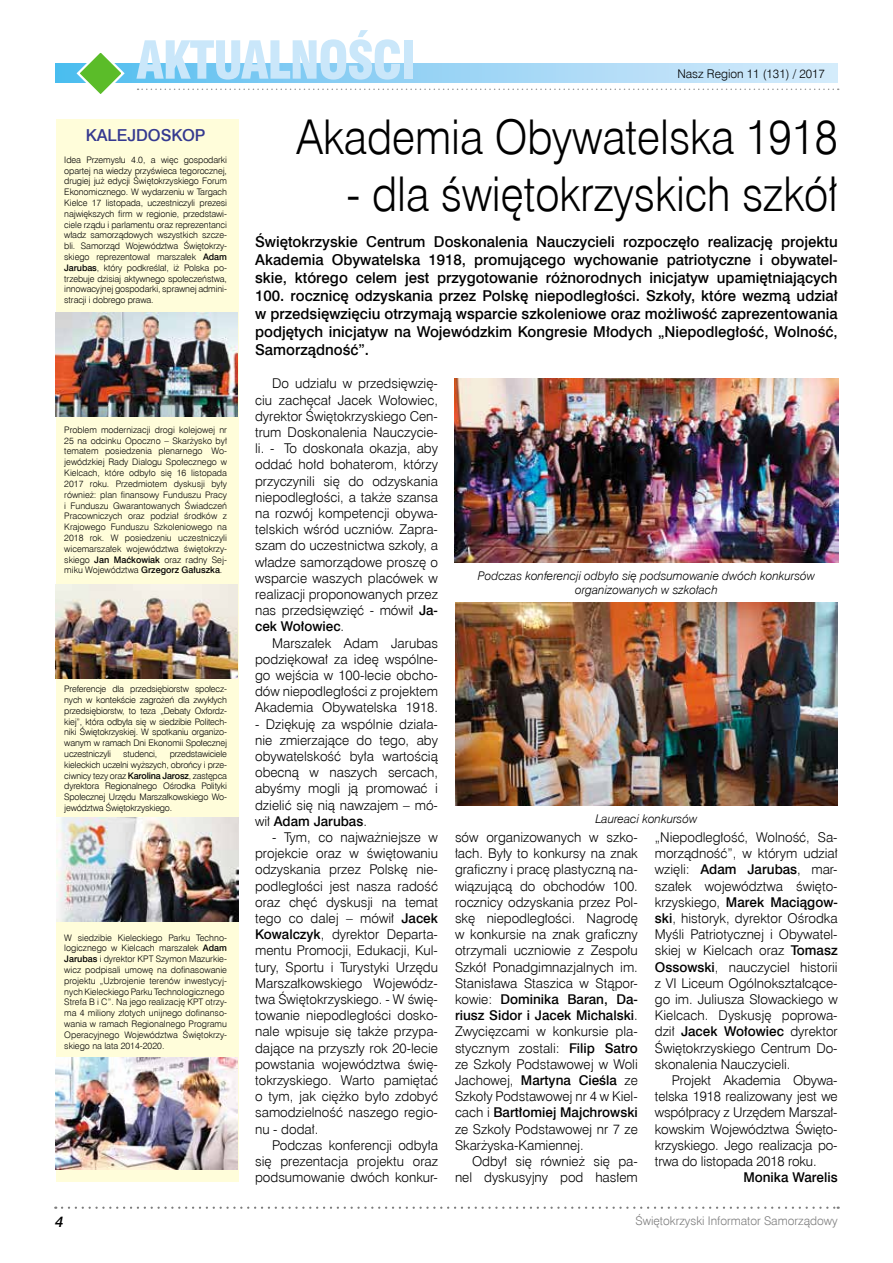
<style>
.page{position:relative;width:893px;height:1263px;background:#fff}
.page>*{position:absolute;margin:0;border:0;box-sizing:border-box;transform-origin:0 0}
.t1{font:51px "Swis 721 Blk Cn EU";letter-spacing:-.03em;color:#cae7fa}
.t2{font:48px "Swis 721 Lt EU";color:#000;scale:.9 1}
.t3{font:16.5px "Swis 721 Md EU";color:#353990}
.t4{font:15px/18px "Swis 721 Md EU";color:#000;text-align:justify}
.t5{font:italic 15px "Swis 721 Md EU";color:#000}
.t6{font:13.5px/16.2px "Swis 721 Lt EU";color:#000;text-align:justify}
.t7{font:13.5px/16.2px "Swis 721 Md EU";color:#000}
.t8{font:italic 12px/14.4px "Swis 721 Lt EU";color:#000;text-align:center}
.t9{font:12px "Swis 721 Lt EU";color:#7c7c7c}
.t10{font:12px "Swis 721 Lt EU";color:#000}
.t11{font:9px/10.8px "Swis 721 Lt EU";color:#000;text-align:justify}
.t12{font:9px "Swis 721 Lt EU";letter-spacing:-.02em;color:#000}
.s1{font-family:"Swis 721 Md EU"}
.s2{font-family:"Swis 721 Lt EU"}
</style>
<div class="page">
<div style="left:55px;top:64px;width:783px;height:19px;background:linear-gradient(to right,#55bcef,#d9ebfb)"></div>
<svg style="left:62px;top:1206px;width:777px;height:3px"></svg>
<svg style="left:138px;top:89px;width:701px;height:1px"></svg>
<svg style="left:75px;top:53px;width:51px;height:41px"></svg>
<div style="left:56px;top:119px;width:183px;height:1063px;background:#fffdda"></div>
<img style="left:56px;top:313px;width:182px;height:103px">
<img style="left:56px;top:584px;width:182px;height:94px">
<img style="left:57px;top:817px;width:182px;height:104px">
<img style="left:55px;top:1057px;width:183px;height:112px">
<img style="left:455px;top:379px;width:383px;height:183px">
<img style="left:455px;top:603px;width:383px;height:203px">
<h1 class="t1" style="left:136px;top:29px;width:282px">AKTUALNOŚCI</h1>
<p class="t10" style="left:677px;top:67px;width:149px">Nasz Region 11 (131) / 2017</p>
<p class="t3" style="left:86px;top:125px;width:121px">KALEJDOSKOP</p>
<p class="t11" style="left:64px;top:154px;width:164px">Idea Przemysłu 4.0, a więc gospodarki opartej na wiedzy przyświeca tegorocznej, drugiej już edycji Świętokrzyskiego Forum Ekonomicznego. W wydarzeniu w Targach Kielce 17 listopada, uczestniczyli prezesi największych firm w regionie, przedstawi&shy;ciele rządu i parlamentu oraz reprezentanci władz samorządowych wszystkich szcze&shy;bli. Samorząd Województwa Świętokrzy&shy;skiego reprezentował marszałek <span class="s1">Adam Jarubas</span>, który podkreślał, iż Polska po&shy;trzebuje dzisiaj aktywnego społeczeństwa, innowacyjnej gospodarki, sprawnej admini&shy;stracji i dobrego prawa.</p>
<p class="t11" style="left:64px;top:424px;width:164px">Problem modernizacji drogi kolejowej nr 25 na odcinku Opoczno – Skarżysko był tematem posiedzenia plenarnego Wo&shy;jewódzkiej Rady Dialogu Społecznego w Kielcach, które odbyło się 16 listopada 2017 roku. Przedmiotem dyskusji były również: plan finansowy Funduszu Pracy i Funduszu Gwarantowanych Świadczeń Pracowniczych oraz podział środków z Krajowego Funduszu Szkoleniowego na 2018 rok. W posiedzeniu uczestniczyli wicemarszałek województwa świętokrzy&shy;skiego <span class="s1">Jan Maćkowiak</span> oraz radny Sej&shy;miku Województwa <span class="s1">Grzegorz Gałuszka</span>.</p>
<p class="t11" style="left:64px;top:684px;width:164px">Preferencje dla przedsiębiorstw społecz&shy;nych w kontekście zagrożeń dla zwykłych przedsiębiorstw, to teza „Debaty Oxfordz&shy;kiej”, która odbyła się w siedzibie Politech&shy;niki Świętokrzyskiej. W spotkaniu organizo&shy;wanym w ramach Dni Ekonomii Społecznej uczestniczyli</p>
<p class="t11" style="left:64px;top:748px;width:164px;text-indent:105px">przedstawiciele kieleckich uczelni wyższych, obrońcy i prze&shy;ciwnicy tezy oraz <span class="s1">Karolina Jarosz</span>, zastępca dyrektora Regionalnego Ośrodka Polityki Społecznej Urzędu Marszałkowskiego Wo&shy;jewództwa Świętokrzyskiego.</p>
<p class="t12" style="left:123px;top:748px;width:36px">studenci,</p>
<p class="t11" style="left:64px;top:932px;width:164px;text-align:left">W siedzibie Kieleckiego Parku Techno&shy;logicznego w Kielcach marszałek <span class="s1">Adam Jarubas</span> i dyrektor KPT Szymon Mazurkie&shy;wicz podpisali umowę na dofinasowanie projektu „Uzbrojenie terenów inwestycyj&shy;nych Kieleckiego Parku Technologicznego Strefa B i C”. Na jego realizację KPT otrzy&shy;ma 4 miliony złotych unijnego dofinanso&shy;wania w ramach Regionalnego Programu Operacyjnego Województwa Świętokrzy&shy;skiego na lata 2014-2020.</p>
<h2 class="t2" style="left:296px;top:107px;width:603px">Akademia Obywatelska 1918</h2>
<h2 class="t2" style="left:347px;top:165px;width:547px">- dla świętokrzyskich szkół</h2>
<p class="t4" style="left:255px;top:234px;width:584px">Świętokrzyskie Centrum Doskonalenia Nauczycieli rozpoczęło realizację projektu Akademia Obywatelska 1918, promującego wychowanie patriotyczne i obywatel&shy;skie, którego celem jest przygotowanie różnorodnych inicjatyw upamiętniających 100. rocznicę odzyskania przez Polskę niepodległości. Szkoły, które wezmą udział w przedsięwzięciu otrzymają wsparcie szkoleniowe oraz możliwość zaprezentowania podjętych inicjatyw na Wojewódzkim Kongresie Młodych „Niepodległość, Wolność, Samorządność”.</p>
<p class="t6" style="left:255px;top:376px;width:184px;text-indent:17px">Do udziału w przedsięwzię&shy;ciu zachęcał Jacek Wołowiec, dyrektor Świętokrzyskiego Cen&shy;trum Doskonalenia Nauczycie&shy;li. - To doskonała okazja, aby oddać hołd bohaterom, którzy przyczynili się do odzyskania niepodległości, a także szansa na rozwój kompetencji obywa&shy;telskich wśród uczniów. Zapra&shy;szam do uczestnictwa szkoły, a władze samorządowe proszę o wsparcie waszych placówek w realizacji proponowanych przez nas przedsięwzięć - mówił <span class="s1">Ja-</span></p>
<p class="t7" style="left:255px;top:619px;width:91px">cek Wołowiec<span class="s2">.</span></p>
<p class="t6" style="left:255px;top:635px;width:184px;text-indent:17px">Marszałek Adam Jarubas podziękował za ideę wspólne&shy;go wejścia w 100-lecie obcho&shy;dów niepodległości z projektem Akademia Obywatelska 1918.</p>
<p class="t6" style="left:255px;top:716px;width:184px">- Dziękuję za wspólnie działa&shy;nie zmierzające do tego, aby obywatelskość była wartością obecną w naszych sercach, abyśmy mogli ją promować i dzielić się nią nawzajem – mó-</p>
<p class="t7" style="left:255px;top:813px;width:113px"><span class="s2">wił</span> Adam Jarubas<span class="s2">.</span></p>
<p class="t6" style="left:255px;top:829px;width:184px;text-indent:17px">- Tym, co najważniejsze w projekcie oraz w świętowaniu odzyskania przez Polskę nie&shy;podległości jest nasza radość oraz chęć dyskusji na temat tego co dalej – mówił <span class="s1">Jacek Kowalczyk</span>, dyrektor Departa&shy;mentu Promocji, Edukacji, Kul&shy;tury, Sportu i Turystyki Urzędu Marszałkowskiego Wojewódz&shy;twa Świętokrzyskiego. - W świę&shy;towanie niepodległości dosko&shy;nale wpisuje się także przypa&shy;dające na przyszły rok 20-lecie powstania województwa świę&shy;tokrzyskiego. Warto pamiętać o tym, jak ciężko było zdobyć samodzielność naszego regio&shy;nu - dodał.</p>
<p class="t6" style="left:255px;top:1137px;width:184px;text-indent:17px">Podczas konferencji odbyła się prezentacja projektu oraz podsumowanie dwóch konkur-</p>
<p class="t8" style="left:478px;top:568px;width:339px">Podczas konferencji odbyło się podsumowanie dwóch konkursów organizowanych w szkołach</p>
<p class="t8" style="left:596px;top:812px;width:103px">Laureaci konkursów</p>
<p class="t6" style="left:455px;top:829px;width:184px">sów organizowanych w szko&shy;łach. Były to konkursy na znak graficzny i pracę plastyczną na&shy;wiązującą do obchodów 100. rocznicy odzyskania przez Pol&shy;skę niepodległości. Nagrodę w konkursie na znak graficzny otrzymali uczniowie z Zespołu Szkół Ponadgimnazjalnych im.<br>Stanisława Staszica w Stąpor-</p>
<p class="t7" style="left:455px;top:992px;width:184px"><span class="s2">kowie:</span> Dominika Baran, Da&shy;riusz Sidor i Jacek Michalski<span class="s2">.</span></p>
<p class="t6" style="left:455px;top:1024px;width:184px">Zwycięzcami w konkursie pla&shy;stycznym zostali: <span class="s1">Filip Satro </span>ze Szkoły Podstawowej w Woli</p>
<p class="t7" style="left:455px;top:1073px;width:184px"><span class="s2">Jachowej,</span> Martyna Cieśla <span class="s2">ze</span></p>
<p class="t6" style="left:455px;top:1088px;width:184px">Szkoły Podstawowej nr 4 w Kiel-</p>
<p class="t7" style="left:455px;top:1105px;width:184px"><span class="s2">cach i</span> Bartłomiej Majchrowski</p>
<p class="t6" style="left:455px;top:1121px;width:184px">ze Szkoły Podstawowej nr 7 ze<br>Skarżyska-Kamiennej.</p>
<p class="t6" style="left:455px;top:1153px;width:184px;text-align:right">Odbył się również się pa&shy;nel dyskusyjny pod hasłem</p>
<p class="t6" style="left:655px;top:829px;width:184px">„Niepodległość, Wolność, Sa&shy;morządność”, w którym udział wzięli: <span class="s1">Adam Jarubas</span>, mar&shy;szałek województwa święto-</p>
<p class="t7" style="left:655px;top:894px;width:184px"><span class="s2">krzyskiego,</span> Marek Maciągow-</p>
<p class="t6" style="left:655px;top:910px;width:184px"><span class="s1">ski</span>, historyk, dyrektor Ośrodka Myśli Patriotycznej i Obywatel&shy;skiej w Kielcach oraz <span class="s1">Tomasz Ossowski</span>, nauczyciel historii z VI Liceum Ogólnokształcące&shy;go im. Juliusza Słowackiego w Kielcach. Dyskusję poprowa-</p>
<p class="t7" style="left:655px;top:1024px;width:184px"><span class="s2">dził</span> Jacek Wołowiec <span class="s2">dyrektor</span></p>
<p class="t6" style="left:655px;top:1040px;width:184px">Świętokrzyskiego Centrum Do&shy;skonalenia Nauczycieli.</p>
<p class="t6" style="left:655px;top:1072px;width:184px;text-indent:17px">Projekt Akademia Obywa&shy;telska 1918 realizowany jest we współpracy z Urzędem Marszał&shy;kowskim Województwa Święto&shy;krzyskiego. Jego realizacja po&shy;trwa do listopada 2018 roku.</p>
<p class="t7" style="left:743px;top:1170px;width:96px">Monika Warelis</p>
<p class="t5" style="left:55px;top:1212px;width:10px">4</p>
<p class="t9" style="left:635px;top:1213px;width:204px">Świętokrzyski Informator Samorządowy</p>
</div>
